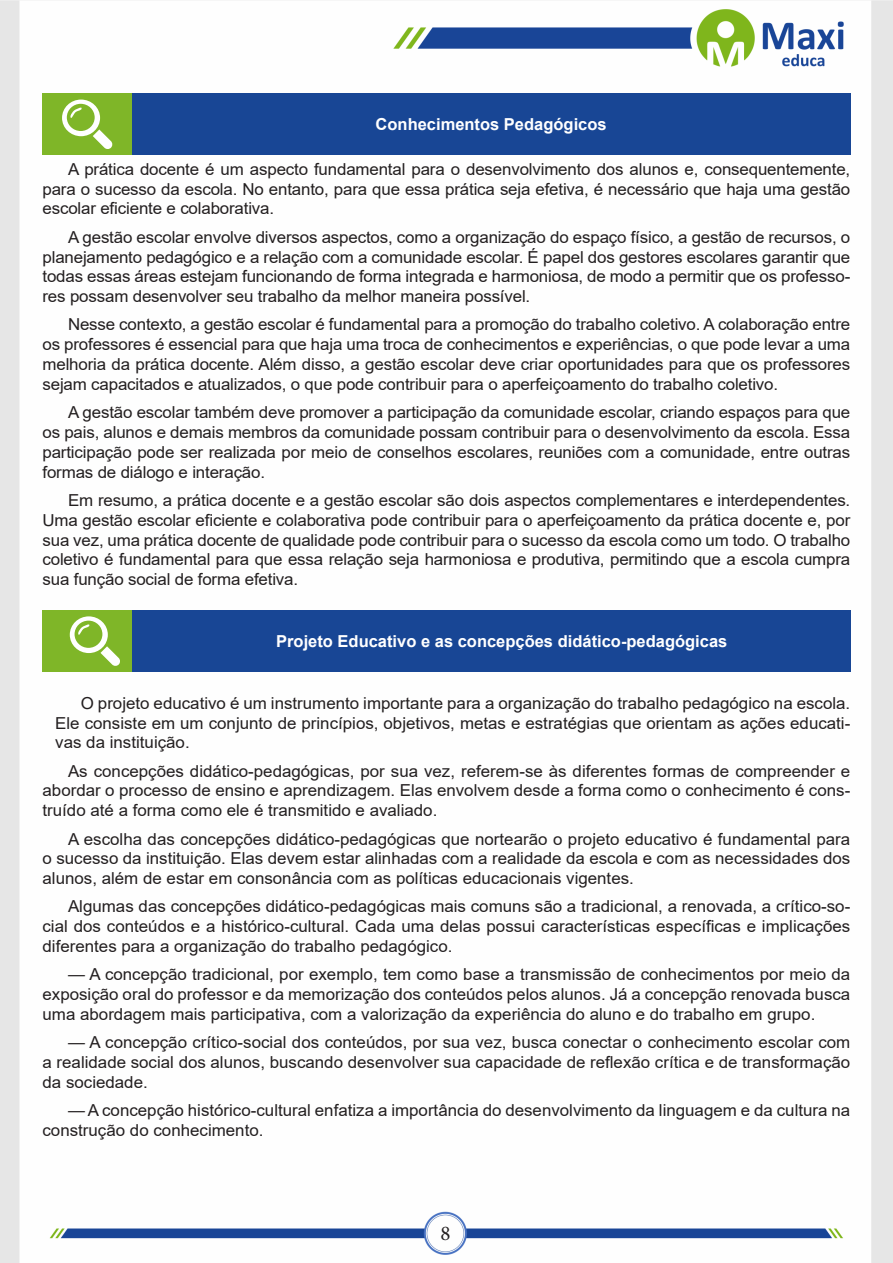
<style>
.page{position:relative;width:893px;height:1263px;background:#fff}
.page>*{position:absolute;margin:0;border:0;box-sizing:border-box;transform-origin:0 0}
.t1{font:21px "Minion Pro";color:#231f20}
.TEXTO_BASE{font:16.5px/19.8px "Arial";color:#231f20;text-align:justify}
.Titulo{font:700 16.5px "Arial";color:#fff}
.Titulo_de_Caixa{font:700 16.5px "Arial";color:#fff}
</style>
<div class="page">
<img style="left:0;top:0;width:893px;height:1263px">
<div style="left:43px;top:94px;width:89px;height:61px;background:#7fb628"></div>
<div style="left:132px;top:94px;width:718px;height:61px;background:#184695"></div>
<svg style="left:62px;top:100px;width:51px;height:49px"></svg>
<div style="left:43px;top:610px;width:89px;height:62px;background:#7fb628"></div>
<div style="left:132px;top:610px;width:718px;height:62px;background:#184695"></div>
<svg style="left:70px;top:616px;width:50px;height:50px"></svg>
<p class="Titulo_de_Caixa" style="left:376px;top:113px;width:233px">Conhecimentos Pedagógicos</p>
<p class="TEXTO_BASE" style="left:43px;top:159px;width:809px;text-indent:26px">A prática docente é um aspecto fundamental para o desenvolvimento dos alunos e, consequentemente, para o sucesso da escola. No entanto, para que essa prática seja efetiva, é necessário que haja uma gestão escolar eficiente e colaborativa.</p>
<p class="TEXTO_BASE" style="left:43px;top:227px;width:809px;text-indent:26px">A gestão escolar envolve diversos aspectos, como a organização do espaço físico, a gestão de recursos, o planejamento pedagógico e a relação com a comunidade escolar. É papel dos gestores escolares garantir que todas essas áreas estejam funcionando de forma integrada e harmoniosa, de modo a permitir que os professo&shy;res possam desenvolver seu trabalho da melhor maneira possível.</p>
<p class="TEXTO_BASE" style="left:43px;top:315px;width:809px;text-indent:26px">Nesse contexto, a gestão escolar é fundamental para a promoção do trabalho coletivo. A colaboração entre os professores é essencial para que haja uma troca de conhecimentos e experiências, o que pode levar a uma melhoria da prática docente. Além disso, a gestão escolar deve criar oportunidades para que os professores sejam capacitados e atualizados, o que pode contribuir para o aperfeiçoamento do trabalho coletivo.</p>
<p class="TEXTO_BASE" style="left:43px;top:402px;width:809px;text-indent:26px">A gestão escolar também deve promover a participação da comunidade escolar, criando espaços para que os pais, alunos e demais membros da comunidade possam contribuir para o desenvolvimento da escola. Essa participação pode ser realizada por meio de conselhos escolares, reuniões com a comunidade, entre outras formas de diálogo e interação.</p>
<p class="TEXTO_BASE" style="left:43px;top:490px;width:809px;text-indent:26px">Em resumo, a prática docente e a gestão escolar são dois aspectos complementares e interdependentes.<br>Uma gestão escolar eficiente e colaborativa pode contribuir para o aperfeiçoamento da prática docente e, por sua vez, uma prática docente de qualidade pode contribuir para o sucesso da escola como um todo. O trabalho coletivo é fundamental para que essa relação seja harmoniosa e produtiva, permitindo que a escola cumpra sua função social de forma efetiva.</p>
<p class="Titulo" style="left:276px;top:630px;width:453px">Projeto Educativo e as concepções didático-pedagógicas</p>
<p class="TEXTO_BASE" style="left:55px;top:693px;width:797px;text-indent:26px">O projeto educativo é um instrumento importante para a organização do trabalho pedagógico na escola.<br>Ele consiste em um conjunto de princípios, objetivos, metas e estratégias que orientam as ações educati&shy;vas da instituição.</p>
<p class="TEXTO_BASE" style="left:43px;top:761px;width:809px;text-indent:26px">As concepções didático-pedagógicas, por sua vez, referem-se às diferentes formas de compreender e abordar o processo de ensino e aprendizagem. Elas envolvem desde a forma como o conhecimento é cons&shy;truído até a forma como ele é transmitido e avaliado.</p>
<p class="TEXTO_BASE" style="left:43px;top:829px;width:809px;text-indent:26px">A escolha das concepções didático-pedagógicas que nortearão o projeto educativo é fundamental para o sucesso da instituição. Elas devem estar alinhadas com a realidade da escola e com as necessidades dos alunos, além de estar em consonância com as políticas educacionais vigentes.</p>
<p class="TEXTO_BASE" style="left:43px;top:897px;width:809px;text-indent:26px">Algumas das concepções didático-pedagógicas mais comuns são a tradicional, a renovada, a crítico-so&shy;cial dos conteúdos e a histórico-cultural. Cada uma delas possui características específicas e implicações diferentes para a organização do trabalho pedagógico.</p>
<p class="TEXTO_BASE" style="left:43px;top:964px;width:809px;text-indent:26px">— A concepção tradicional, por exemplo, tem como base a transmissão de conhecimentos por meio da exposição oral do professor e da memorização dos conteúdos pelos alunos. Já a concepção renovada busca uma abordagem mais participativa, com a valorização da experiência do aluno e do trabalho em grupo.</p>
<p class="TEXTO_BASE" style="left:43px;top:1032px;width:809px;text-indent:26px">— A concepção crítico-social dos conteúdos, por sua vez, busca conectar o conhecimento escolar com a realidade social dos alunos, buscando desenvolver sua capacidade de reflexão crítica e de transformação da sociedade.</p>
<p class="TEXTO_BASE" style="left:43px;top:1100px;width:809px;text-indent:26px">— A concepção histórico-cultural enfatiza a importância do desenvolvimento da linguagem e da cultura na construção do conhecimento.</p>
<p class="t1" style="left:440px;top:1219px;width:12px">8</p>
</div>
